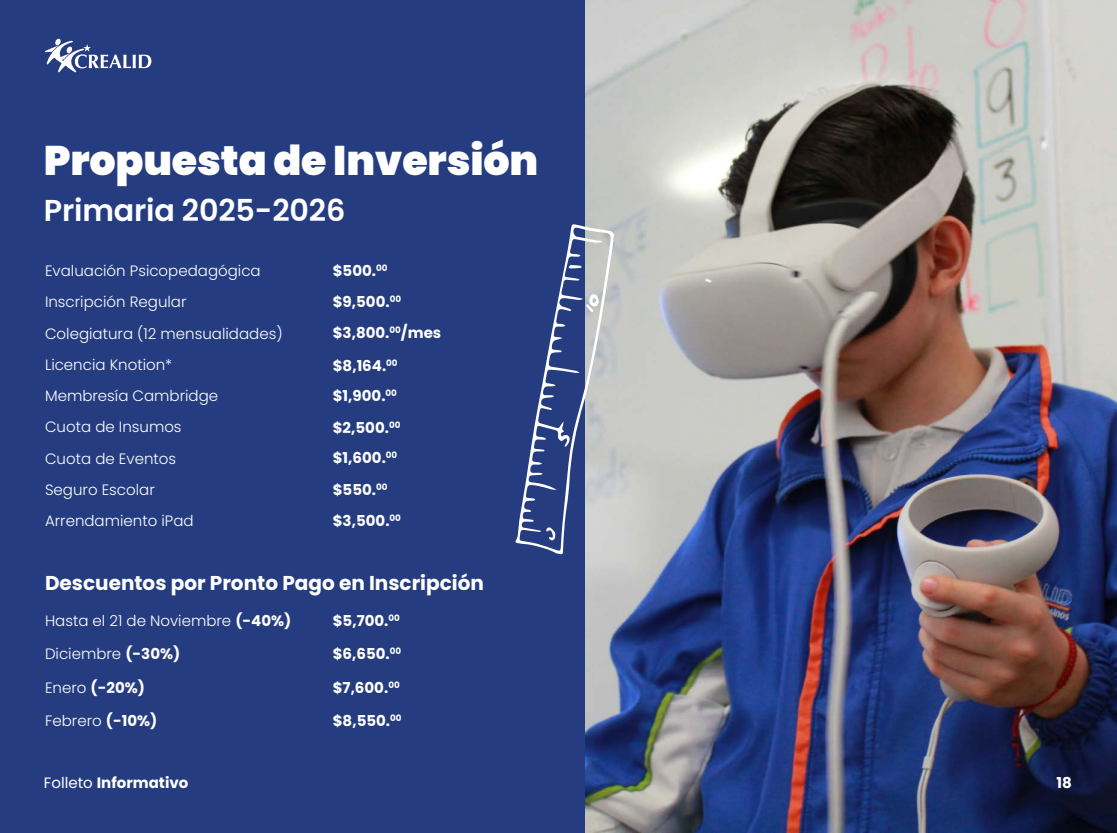
<style>
.page{position:relative;width:1117px;height:833px;background:#fff}
.page>*{position:absolute;margin:0;border:0;box-sizing:border-box;transform-origin:0 0}
.t1{font:900 41.25px "Poppins";letter-spacing:-.005em;color:#fff}
.t2{font:600 30.12px "Poppins";letter-spacing:-.005em;color:#fff}
.t3{font:700 20px "Poppins";color:#fff}
.t4{font:300 15px "Poppins";color:#fff}
.t5{font:700 15px "Poppins";color:#fff}
.s1{font-weight:700}
.s2{font-weight:300}
.s3{font-weight:400}
</style>
<div class="page">
<div style="left:0;top:0;width:1116px;height:833px;background:#253d80"></div>
<svg style="left:45px;top:38px;width:106px;height:35px"></svg>
<img style="left:585px;top:0;width:531px;height:832px">
<svg style="left:515px;top:224px;width:98px;height:330px"></svg>
<h1 class="t1" style="left:44px;top:137px;width:496px">Propuesta de Inversión</h1>
<h2 class="t2" style="left:44px;top:193px;width:303px">Primaria 2025-2026</h2>
<p class="t4" style="left:45px;top:262px;width:217px">Evaluación Psicopedagógica</p>
<p class="t5" style="left:333px;top:262px;width:56px">$500.<sup>00</sup></p>
<p class="t4" style="left:45px;top:293px;width:143px">Inscripción Regular</p>
<p class="t5" style="left:333px;top:293px;width:70px">$9,500.<sup>00</sup></p>
<p class="t4" style="left:45px;top:325px;width:239px">Colegiatura (12 mensualidades)</p>
<p class="t5" style="left:333px;top:324px;width:110px">$3,800.<sup>00</sup>/mes</p>
<p class="t4" style="left:45px;top:356px;width:129px">Licencia Knotion*</p>
<p class="t5" style="left:333px;top:356px;width:66px">$8,164.<sup>00</sup></p>
<p class="t4" style="left:45px;top:387px;width:175px">Membresía Cambridge</p>
<p class="t5" style="left:333px;top:387px;width:66px">$1,900.<sup>00</sup></p>
<p class="t4" style="left:45px;top:418px;width:138px">Cuota de Insumos</p>
<p class="t5" style="left:333px;top:419px;width:69px">$2,500.<sup>00</sup></p>
<p class="t4" style="left:45px;top:450px;width:133px">Cuota de Eventos</p>
<p class="t5" style="left:333px;top:449px;width:66px">$1,600.<sup>00</sup></p>
<p class="t4" style="left:45px;top:481px;width:111px">Seguro Escolar</p>
<p class="t5" style="left:333px;top:481px;width:56px">$550.<sup>00</sup></p>
<p class="t4" style="left:45px;top:512px;width:150px">Arrendamiento iPad</p>
<p class="t5" style="left:333px;top:512px;width:70px">$3,500.<sup>00</sup></p>
<h3 class="t3" style="left:45px;top:571px;width:440px">Descuentos por Pronto Pago en Inscripción</h3>
<p class="t4" style="left:45px;top:612px;width:248px">Hasta el 21 de Noviembre <span class="s1">(-40%)</span></p>
<p class="t5" style="left:333px;top:612px;width:69px">$5,700.<sup>00</sup></p>
<p class="t4" style="left:45px;top:645px;width:137px">Diciembre <span class="s1">(-30%)</span></p>
<p class="t5" style="left:333px;top:645px;width:70px">$6,650.<sup>00</sup></p>
<p class="t5" style="left:45px;top:678px;width:101px"><span class="s2">Enero</span> (-20%)</p>
<p class="t5" style="left:333px;top:679px;width:68px">$7,600.<sup>00</sup></p>
<p class="t4" style="left:45px;top:712px;width:114px">Febrero <span class="s1">(-10%)</span></p>
<p class="t5" style="left:333px;top:712px;width:70px">$8,550.<sup>00</sup></p>
<p class="t5" style="left:44px;top:774px;width:146px"><span class="s3">Folleto</span> Informativo</p>
<p class="t5" style="left:1056px;top:774px;width:17px">18</p>
</div>
